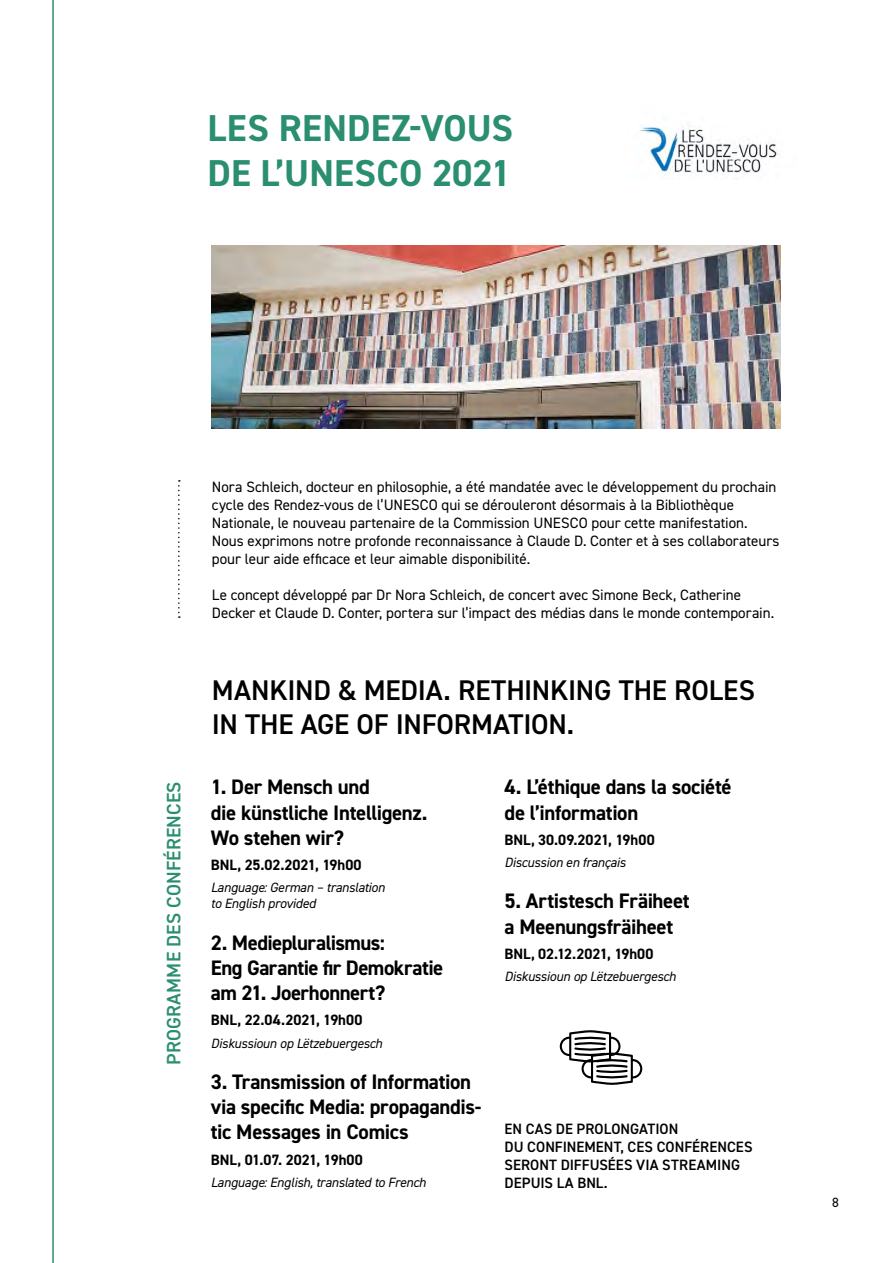
<style>
.page{position:relative;width:893px;height:1263px;background:#fff}
.page>*{position:absolute;margin:0;border:0;box-sizing:border-box;transform-origin:0 0}
.t1{font:700 37.5px/45px "DIN2014";letter-spacing:.005em;color:#2a8e70}
.t2{font:600 28.5px/34.2px "DIN2014";letter-spacing:-.01em;color:#000}
.t3{font:700 21px/25.2px "DIN2014";letter-spacing:-.015em;color:#000}
.t4{font:600 19.5px "DIN2014";letter-spacing:.01em;color:#2a8e70}
.t5{font:15px/18px "DIN2014";color:#000}
.t6{font:700 15px "DIN2014";color:#000}
.t7{font:600 15px/18px "DIN2014";letter-spacing:.005em;color:#000}
.t8{font:italic 13.5px/16.2px "DIN2014";letter-spacing:-.01em;color:#000}
.t9{font:13.5px "DIN2014";color:#000}
</style>
<div class="page">
<img style="left:212px;top:246px;width:568px;height:183px">
<img style="left:639px;top:126px;width:139px;height:49px">
<svg style="left:178px;top:480px;width:2px;height:138px"></svg>
<svg style="left:560px;top:1030px;width:82px;height:55px"></svg>
<hr style="left:52px;top:0;width:2px;height:1263px;background:#2a8e70">
<h1 class="t1" style="left:207px;top:105px;width:307px">LES RENDEZ-VOUS<br>DE L’UNESCO 2021</h1>
<h3 class="t4" style="left:161px;top:1065px;width:285px;rotate:-90deg">PROGRAMME DES CONFÉRENCES</h3>
<p class="t5" style="left:212px;top:477px;width:569px">Nora Schleich, docteur en philosophie, a été mandatée avec le développement du prochain cycle des Rendez-vous de l’UNESCO qui se dérouleront désormais à la Bibliothèque Nationale, le nouveau partenaire de la Commission UNESCO pour cette manifestation.<br>Nous exprimons notre profonde reconnaissance à Claude D. Conter et à ses collaborateurs pour leur aide efficace et leur aimable disponibilité.</p>
<p class="t5" style="left:212px;top:585px;width:564px">Le concept développé par Dr Nora Schleich, de concert avec Simone Beck, Catherine<br>Decker et Claude D. Conter, portera sur l’impact des médias dans le monde contemporain.</p>
<h2 class="t2" style="left:212px;top:672px;width:545px">MANKIND &amp; MEDIA. RETHINKING THE ROLES<br>IN THE AGE OF INFORMATION.</h2>
<h3 class="t3" style="left:211px;top:774px;width:218px">1. Der Mensch und<br>die künstliche Intelligenz.<br>Wo stehen wir?</h3>
<p class="t6" style="left:211px;top:855px;width:152px">BNL, 25.02.2021, 19h00</p>
<p class="t8" style="left:211px;top:879px;width:176px">Language: German – translation to English provided</p>
<h3 class="t3" style="left:211px;top:930px;width:234px">2. Mediepluralismus:<br>Eng Garantie fir Demokratie am 21. Joerhonnert?</h3>
<p class="t6" style="left:211px;top:1010px;width:153px">BNL, 22.04.2021, 19h00</p>
<p class="t8" style="left:211px;top:1034px;width:173px">Diskussioun op Lëtzebuergesch</p>
<h3 class="t3" style="left:211px;top:1069px;width:272px">3. Transmission of Information via specific Media: propagandis&shy;tic Messages in Comics</h3>
<p class="t6" style="left:211px;top:1149px;width:153px">BNL, 01.07. 2021, 19h00</p>
<p class="t8" style="left:211px;top:1174px;width:216px">Language: English, translated to French</p>
<h3 class="t3" style="left:504px;top:774px;width:229px">4. L’éthique dans la société de l’information</h3>
<p class="t6" style="left:504px;top:830px;width:152px">BNL, 30.09.2021, 19h00</p>
<p class="t8" style="left:504px;top:854px;width:123px">Discussion en français</p>
<h3 class="t3" style="left:504px;top:888px;width:187px">5. Artistesch Fräiheet a Meenungsfräiheet</h3>
<p class="t6" style="left:504px;top:944px;width:151px">BNL, 02.12.2021, 19h00</p>
<p class="t8" style="left:504px;top:968px;width:173px">Diskussioun op Lëtzebuergesch</p>
<p class="t7" style="left:505px;top:1119px;width:249px">EN CAS DE PROLONGATION<br>DU CONFINEMENT, CES CONFÉRENCES<br>SERONT DIFFUSÉES VIA STREAMING<br>DEPUIS LA BNL.</p>
<p class="t9" style="left:832px;top:1194px;width:8px">8</p>
</div>
